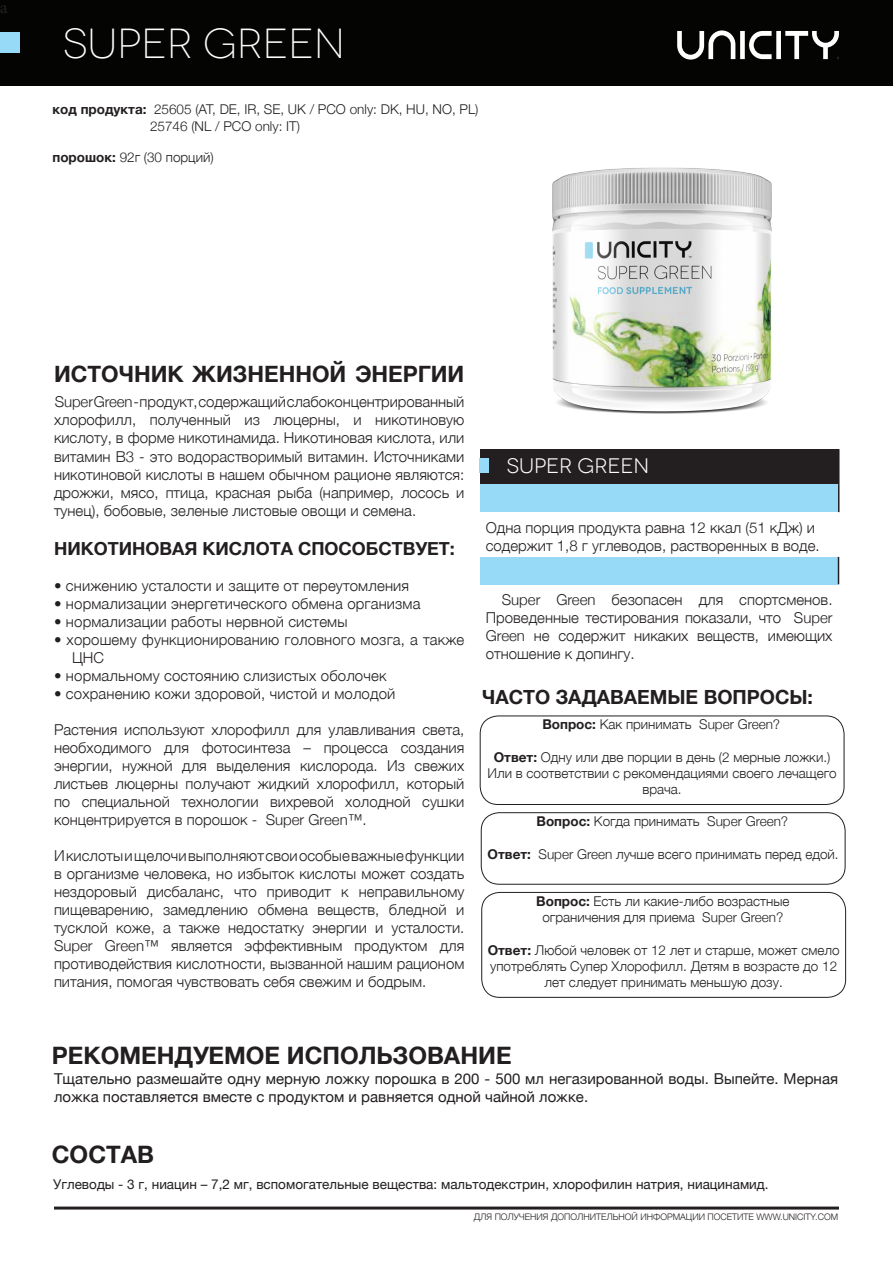
<style>
.page{position:relative;width:893px;height:1263px;background:#fff}
.page>*{position:absolute;margin:0;border:0;box-sizing:border-box;transform-origin:0 0}
.t1{font:300 42px "Novecentowide";color:#fff}
.t2{font:700 24px "Helvetica Neue";color:#231f20}
.t3{font:700 22.5px "Helvetica Neue";color:#231f20}
.t4{font:21px "Novecentowide";color:#fff}
.t5{font:700 19.5px "Helvetica Neue";color:#231f20}
.t6{font:700 18px "Helvetica Neue";color:#231f20}
.t7{font:18px "Minion Pro";color:#231f20}
.t8{font:300 15px/18px "Helvetica Neue";color:#231f20;text-align:justify}
.t9{font:15px/18px "Helvetica Neue";color:#231f20}
.t10{font:300 13.5px/16.2px "Helvetica Neue";color:#231f20;text-align:center}
.t11{font:13.5px "Helvetica Neue";color:#231f20}
.t12{font:300 9px "Helvetica Neue";color:#231f20}
.s1{font-weight:700}
</style>
<div class="page">
<div style="left:0;top:0;width:892px;height:86px;background:#040503"></div>
<div style="left:0;top:32px;width:19px;height:20px;background:#97daf8"></div>
<svg style="left:677px;top:30px;width:162px;height:30px"></svg>
<div style="left:480px;top:449px;width:359px;height:36px;background:#231f20"></div>
<div style="left:480px;top:485px;width:359px;height:27px;background:#97daf8"></div>
<svg style="left:838px;top:485px;width:1px;height:27px"></svg>
<div style="left:480px;top:458px;width:9px;height:15px;background:#97daf8"></div>
<hr style="left:54px;top:1206px;width:785px;height:3px;background:#231f20">
<div style="left:480px;top:715px;width:364px;height:90px;border:1px solid #231f20;border-radius:18px"></div>
<div style="left:481px;top:812px;width:364px;height:72px;border:1px solid #231f20;border-radius:18px"></div>
<div style="left:481px;top:892px;width:365px;height:106px;border:1px solid #231f20;border-radius:18px"></div>
<div style="left:480px;top:557px;width:358px;height:27px;background:#97daf8"></div>
<svg style="left:838px;top:557px;width:1px;height:27px"></svg>
<img style="left:552px;top:167px;width:220px;height:247px">
<p class="t7" style="left:-1px;top:-5px;width:9px">a</p>
<p class="t1" style="left:63px;top:19px;width:284px">SUPER GREEN</p>
<p class="t10" style="left:150px;top:100px;width:330px;text-align:left;text-indent:-98px"><span class="s1">код продукта:</span> 25605 (AT, DE, IR, SE, UK / PCO only: DK, HU, NO, PL)<br>25746 (NL / PCO only: IT)</p>
<p class="t10" style="left:53px;top:148px;width:163px"><span class="s1">порошок:</span> 92г (30 порций)</p>
<p class="t3" style="left:54px;top:357px;width:412px">ИСТОЧНИК ЖИЗНЕННОЙ ЭНЕРГИИ</p>
<p class="t8" style="left:54px;top:392px;width:412px">Super Green - продукт, содержащий слабоконцентрированный хлорофилл, полученный из люцерны, и никотиновую кислоту, в форме никотинамида. Никотиновая кислота, или витамин B3 - это водорастворимый витамин. Источниками никотиновой кислоты в нашем обычном рационе являются: дрожжи, мясо, птица, красная рыба (например, лосось и тунец), бобовые, зеленые листовые овощи и семена.</p>
<p class="t6" style="left:54px;top:535px;width:402px">НИКОТИНОВАЯ КИСЛОТА СПОСОБСТВУЕТ:</p>
<p class="t8" style="left:54px;top:576px;width:357px">• снижению усталости и защите от переутомления</p>
<p class="t8" style="left:54px;top:594px;width:368px">• нормализации энергетического обмена организма</p>
<p class="t8" style="left:54px;top:612px;width:295px">• нормализации работы нервной системы</p>
<p class="t8" style="left:72px;top:630px;width:394px;text-indent:-18px">• хорошему функционированию головного мозга, а также<br>ЦНС</p>
<p class="t8" style="left:54px;top:666px;width:334px">• нормальному состоянию слизистых оболочек</p>
<p class="t8" style="left:54px;top:684px;width:343px">• сохранению кожи здоровой, чистой и молодой</p>
<p class="t8" style="left:54px;top:720px;width:412px">Растения используют хлорофилл для улавливания света, необходимого для фотосинтеза – процесса создания энергии, нужной для выделения кислорода. Из свежих листьев люцерны получают жидкий хлорофилл, который по специальной технологии вихревой холодной сушки концентрируется в порошок - Super Green™.</p>
<p class="t8" style="left:54px;top:846px;width:412px">И кислоты и щелочи выполняют свои особые важные функции в организме человека, но избыток кислоты может создать нездоровый дисбаланс, что приводит к неправильному пищеварению, замедлению обмена веществ, бледной и тусклой коже, а также недостатку энергии и усталости.<br>Super Green™ является эффективным продуктом для противодействия кислотности, вызванной нашим рационом питания, помогая чувствовать себя свежим и бодрым.</p>
<p class="t4" style="left:507px;top:453px;width:144px">SUPER GREEN</p>
<p class="t8" style="left:486px;top:517px;width:335px">Одна порция продукта равна 12 ккал (51 кДж) и содержит 1,8 г углеводов, растворенных в воде.</p>
<p class="t8" style="left:486px;top:589px;width:348px;text-indent:16px">Super Green безопасен для спортсменов.<br>Проведенные тестирования показали, что Super Green не содержит никаких веществ, имеющих отношение к допингу.</p>
<p class="t5" style="left:482px;top:681px;width:332px">ЧАСТО ЗАДАВАЕМЫЕ ВОПРОСЫ:</p>
<p class="t10" style="left:542px;top:716px;width:239px"><span class="s1">Вопрос:</span> Как принимать Super Green?</p>
<p class="t10" style="left:487px;top:748px;width:351px"><span class="s1">Ответ:</span> Одну или две порции в день (2 мерные ложки.)<br>Или в соответствии с рекомендациями своего лечащего врача.</p>
<p class="t10" style="left:537px;top:812px;width:253px"><span class="s1">Вопрос:</span> Когда принимать Super Green?</p>
<p class="t10" style="left:488px;top:845px;width:353px"><span class="s1">Ответ:</span> Super Green лучше всего принимать перед едой.</p>
<p class="t10" style="left:536px;top:892px;width:255px"><span class="s1">Вопрос:</span> Есть ли какие-либо возрастные ограничения для приема Super Green?</p>
<p class="t10" style="left:488px;top:941px;width:353px"><span class="s1">Ответ:</span> Любой человек от 12 лет и старше, может смело употреблять Супер Хлорофилл. Детям в возрасте до 12 лет следует принимать меньшую дозу.</p>
<p class="t2" style="left:52px;top:1036px;width:461px">РЕКОМЕНДУЕМОЕ ИСПОЛЬЗОВАНИЕ</p>
<p class="t9" style="left:54px;top:1070px;width:786px">Тщательно размешайте одну мерную ложку порошка в 200 - 500 мл негазированной воды. Выпейте. Мерная ложка поставляется вместе с продуктом и равняется одной чайной ложке.</p>
<p class="t2" style="left:52px;top:1136px;width:104px">СОСТАВ</p>
<p class="t11" style="left:53px;top:1174px;width:717px">Углеводы - 3 г, ниацин – 7,2 мг, вспомогательные вещества: мальтодекстрин, хлорофилин натрия, ниацинамид.</p>
<p class="t12" style="left:474px;top:1210px;width:366px">ДЛЯ ПОЛУЧЕНИЯ ДОПОЛНИТЕЛЬНОЙ ИНФОРМАЦИИ ПОСЕТИТЕ WWW.UNICITY.COM</p>
</div>
